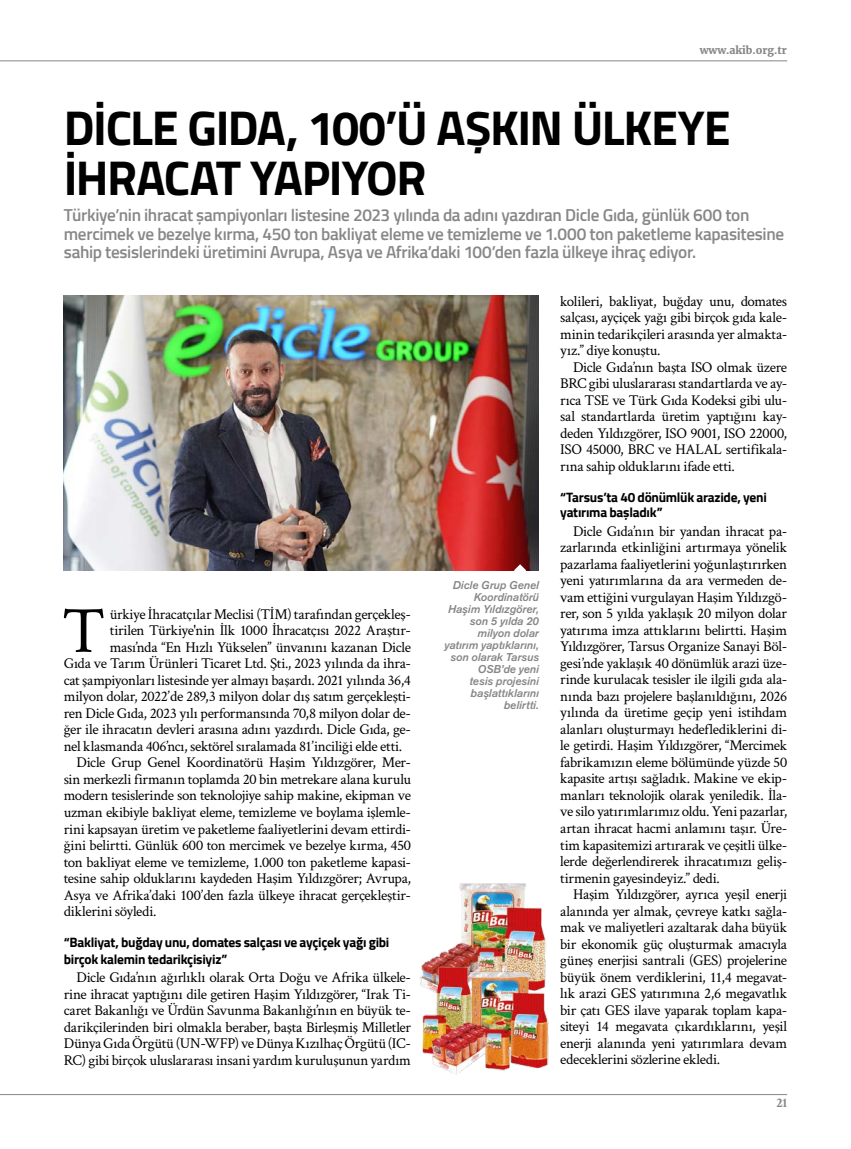
<style>
.page{position:relative;width:851px;height:1149px;background:#fff}
.page>*{position:absolute;margin:0;border:0;box-sizing:border-box;transform-origin:0 0}
.t1{font:66px "Crimson Text";color:#000}
.t2{font:700 48.45px/50.1px "Titillium Web";letter-spacing:-.03em;color:#000}
.t3{font:600 17.25px/18.8px "Titillium Web";letter-spacing:-.02em;color:#878787}
.t4{font:15px/16.5px "Crimson Text";letter-spacing:-.02em;color:#000;text-align:justify}
.t5{font:700 13.5px/16.5px "Titillium Web";letter-spacing:-.02em;color:#000}
.t6{font:700 13.5px "Crimson Text";color:#878787}
.t7{font:italic 500 11.25px/12px "Akzidenz Grotesk";letter-spacing:-.005em;color:#878787;text-align:right}
.t8{font:900 10.5px "Merriweather";color:#878787}
</style>
<div class="page">
<hr style="left:0;top:1093px;width:787px;height:1px;background:#878787">
<hr style="left:0;top:60px;width:787px;height:1px;background:#878787">
<img style="left:424px;top:883px;width:122px;height:80px">
<img style="left:420px;top:963px;width:129px;height:112px">
<img style="left:64px;top:295px;width:475px;height:275px">
<svg style="left:514px;top:564px;width:12px;height:7px"></svg>
<p class="t8" style="left:699px;top:43px;width:89px">www.akib.org.tr</p>
<h2 class="t2" style="left:64px;top:100px;width:668px">DİCLE GIDA, 100’Ü AŞKIN ÜLKEYE<br>İHRACAT YAPIYOR</h2>
<p class="t3" style="left:64px;top:204px;width:721px">Türkiye’nin ihracat şampiyonları listesine 2023 yılında da adını yazdıran Dicle Gıda, günlük 600 ton mercimek ve bezelye kırma, 450 ton bakliyat eleme ve temizleme ve 1.000 ton paketleme kapasitesine sahip tesislerindeki üretimini Avrupa, Asya ve Afrika’daki 100’den fazla ülkeye ihraç ediyor.</p>
<p class="t4" style="left:560px;top:292px;width:228px">kolileri, bakliyat, buğday unu, domates salçası, ayçiçek yağı gibi birçok gıda kale&shy;minin tedarikçileri arasında yer almakta&shy;yız.” diye konuştu.</p>
<p class="t4" style="left:560px;top:358px;width:228px;text-indent:13px">Dicle Gıda’nın başta ISO olmak üzere BRC gibi uluslararası standartlarda ve ay&shy;rıca TSE ve Türk Gıda Kodeksi gibi ulu&shy;sal standartlarda üretim yaptığını kay&shy;deden Yıldızgörer, ISO 9001, ISO 22000, ISO 45000, BRC ve HALAL sertifikala&shy;rına sahip olduklarını ifade etti.</p>
<p class="t5" style="left:560px;top:488px;width:208px;line-height:15.5px">“Tarsus’ta 40 dönümlük arazide, yeni yatırıma başladık”</p>
<p class="t4" style="left:560px;top:522px;width:228px;text-indent:13px">Dicle Gıda’nın bir yandan ihracat pa&shy;zarlarında etkinliğini artırmaya yönelik pazarlama faaliyetlerini yoğunlaştırırken yeni yatırımlarına da ara vermeden de&shy;vam ettiğini vurgulayan Haşim Yıldızgö&shy;rer, son 5 yılda yaklaşık 20 milyon dolar yatırıma imza attıklarını belirtti. Haşim Yıldızgörer, Tarsus Organize Sanayi Böl&shy;gesi’nde yaklaşık 40 dönümlük arazi üze&shy;rinde kurulacak tesisler ile ilgili gıda ala&shy;nında bazı projelere başlanıldığını, 2026 yılında da üretime geçip yeni istihdam alanları oluşturmayı hedeflediklerini di&shy;le getirdi. Haşim Yıldızgörer, “Mercimek fabrikamızın eleme bölümünde yüzde 50 kapasite artışı sağladık. Makine ve ekip&shy;manları teknolojik olarak yeniledik. İla&shy;ve silo yatırımlarımız oldu. Yeni pazarlar, artan ihracat hacmi anlamını taşır. Üre&shy;tim kapasitemizi artırarak ve çeşitli ülke&shy;lerde değerlendirerek ihracatımızı geliş&shy;tirmenin gayesindeyiz.” dedi.</p>
<p class="t4" style="left:560px;top:885px;width:228px;text-indent:13px">Haşim Yıldızgörer, ayrıca yeşil enerji alanında yer almak, çevreye katkı sağla&shy;mak ve maliyetleri azaltarak daha büyük bir ekonomik güç oluşturmak amacıyla güneş enerjisi santrali (GES) projelerine büyük önem verdiklerini, 11,4 megavat&shy;lık arazi GES yatırımına 2,6 megavatlık bir çatı GES ilave yaparak toplam kapa&shy;siteyi 14 megavata çıkardıklarını, yeşil enerji alanında yeni yatırımlara devam edeceklerini sözlerine ekledi.</p>
<p class="t7" style="left:444px;top:579px;width:96px">Dicle Grup Genel<br>Koordinatörü<br>Haşim Yıldızgörer, son 5 yılda 20 milyon dolar yatırım yaptıklarını, son olarak Tarsus<br>OSB’de yeni<br>tesis projesini başlattıklarını belirtti.</p>
<h1 class="t1" style="left:62px;top:585px;width:45px">T</h1>
<p class="t4" style="left:110px;top:605px;width:302px">ürkiye İhracatçılar Meclisi (TİM) tarafından gerçekleş-</p>
<p class="t4" style="left:110px;top:621px;width:302px">tirilen Türkiye'nin İlk 1000 İhracatçısı 2022 Araştır-</p>
<p class="t4" style="left:110px;top:638px;width:302px">ması’nda “En Hızlı Yükselen” ünvanını kazanan Dicle</p>
<p class="t4" style="left:64px;top:654px;width:348px">Gıda ve Tarım Ürünleri Ticaret Ltd. Şti., 2023 yılında da ihra-</p>
<p class="t4" style="left:64px;top:671px;width:348px">cat şampiyonları listesinde yer almayı başardı. 2021 yılında 36,4</p>
<p class="t4" style="left:64px;top:687px;width:348px">milyon dolar, 2022’de 289,3 milyon dolar dış satım gerçekleşti-</p>
<p class="t4" style="left:64px;top:704px;width:348px">ren Dicle Gıda, 2023 yılı performansında 70,8 milyon dolar de-</p>
<p class="t4" style="left:64px;top:720px;width:348px">ğer ile ihracatın devleri arasına adını yazdırdı. Dicle Gıda, ge-</p>
<p class="t4" style="left:64px;top:737px;width:340px">nel klasmanda 406’ncı, sektörel sıralamada 81’inciliği elde etti.</p>
<p class="t4" style="left:77px;top:753px;width:336px">Dicle Grup Genel Koordinatörü Haşim Yıldızgörer, Mer-</p>
<p class="t4" style="left:64px;top:770px;width:348px">sin merkezli firmanın toplamda 20 bin metrekare alana kurulu</p>
<p class="t4" style="left:64px;top:786px;width:348px">modern tesislerinde son teknolojiye sahip makine, ekipman ve</p>
<p class="t4" style="left:64px;top:803px;width:348px">uzman ekibiyle bakliyat eleme, temizleme ve boylama işlemle-</p>
<p class="t4" style="left:64px;top:819px;width:348px">rini kapsayan üretim ve paketleme faaliyetlerini devam ettirdi-</p>
<p class="t4" style="left:64px;top:836px;width:348px">ğini belirtti. Günlük 600 ton mercimek ve bezelye kırma, 450</p>
<p class="t4" style="left:64px;top:852px;width:348px">ton bakliyat eleme ve temizleme, 1.000 ton paketleme kapasi-</p>
<p class="t4" style="left:64px;top:869px;width:348px">tesine sahip olduklarını kaydeden Haşim Yıldızgörer; Avrupa,</p>
<p class="t4" style="left:64px;top:885px;width:348px">Asya ve Afrika’daki 100’den fazla ülkeye ihracat gerçekleştir-</p>
<p class="t4" style="left:64px;top:902px;width:94px">diklerini söyledi.</p>
<p class="t5" style="left:64px;top:933px;width:327px">“Bakliyat, buğday unu, domates salçası ve ayçiçek yağı gibi birçok kalemin tedarikçisiyiz”</p>
<p class="t4" style="left:64px;top:968px;width:348px;text-indent:13px">Dicle Gıda’nın ağırlıklı olarak Orta Doğu ve Afrika ülkele&shy;rine ihracat yaptığını dile getiren Haşim Yıldızgörer, “Irak Ti&shy;caret Bakanlığı ve Ürdün Savunma Bakanlığı’nın en büyük te&shy;darikçilerinden biri olmakla beraber, başta Birleşmiş Milletler Dünya Gıda Örgütü (UN-WFP) ve Dünya Kızılhaç Örgütü (IC-RC) gibi birçok uluslararası insani yardım kuruluşunun yardım</p>
<p class="t6" style="left:776px;top:1094px;width:12px">21</p>
</div>
